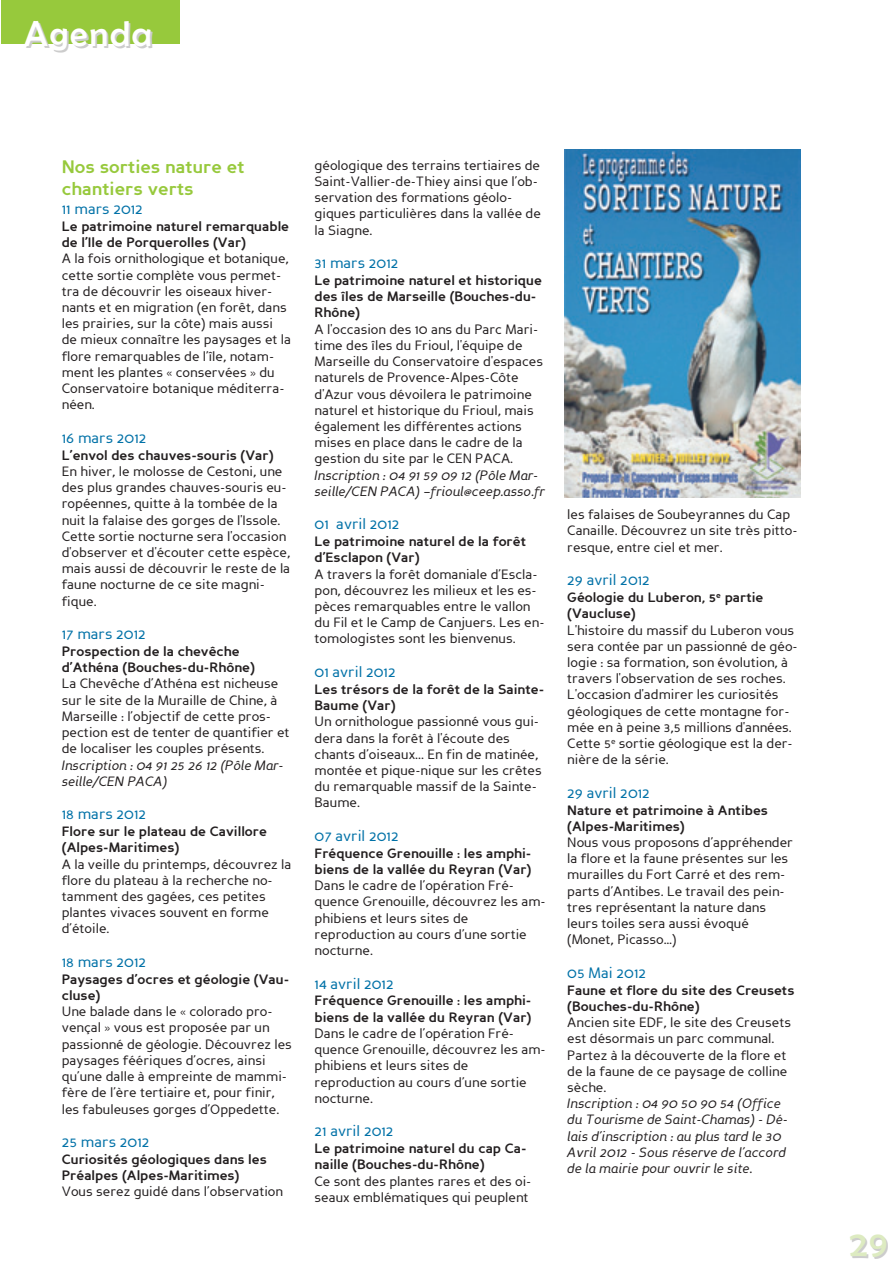
<style>
.page{position:relative;width:893px;height:1265px;background:#fff}
.page>*{position:absolute;margin:0;border:0;box-sizing:border-box;transform-origin:0 0}
.t1{font:36px "Berlin Sans FB";letter-spacing:.05em;color:#fff}
.t2{font:36px "Berlin Sans FB";color:#ddebc1}
.t3{font:700 18px/21.6px "Perspective Sans";color:#97c93c}
.t4{font:15px "Perspective Sans";color:#0071a7}
.t5{font:13.5px/16.2px "Perspective Sans";color:#231f20}
.t6{font:700 13.5px/16.2px "Perspective Sans";color:#231f20}
.t7{font:italic 13.5px/16.2px "Perspective Sans";color:#231f20}
</style>
<div class="page">
<div style="left:1px;top:0;width:178px;height:43px;background:#97c93c"></div>
<img style="left:564px;top:150px;width:236px;height:347px">
<h1 class="t1" style="left:24px;top:21px;width:129px">Agenda</h1>
<h2 class="t3" style="left:62px;top:158px;width:184px">Nos sorties nature et chantiers verts</h2>
<p class="t4" style="left:62px;top:203px;width:83px">11 mars 2012</p>
<p class="t6" style="left:62px;top:219px;width:229px">Le patrimoine naturel remarquable de l’Ile de Porquerolles (Var)</p>
<p class="t5" style="left:62px;top:252px;width:231px">A la fois ornithologique et botanique, cette sortie complète vous permet&shy;tra de découvrir les oiseaux hiver&shy;nants et en migration (en forêt, dans les prairies, sur la côte) mais aussi de mieux connaître les paysages et la flore remarquables de l’île, notam&shy;ment les plantes « conservées » du Conservatoire botanique méditerra&shy;néen.</p>
<p class="t4" style="left:62px;top:432px;width:86px">16 mars 2012</p>
<p class="t6" style="left:62px;top:448px;width:213px">L’envol des chauves-souris (Var)</p>
<p class="t5" style="left:62px;top:464px;width:230px">En hiver, le molosse de Cestoni, une des plus grandes chauves-souris eu&shy;ropéennes, quitte à la tombée de la nuit la falaise des gorges de l'Issole.<br>Cette sortie nocturne sera l'occasion d'observer et d'écouter cette espèce, mais aussi de découvrir le reste de la faune nocturne de ce site magni&shy;fique.</p>
<p class="t4" style="left:62px;top:628px;width:86px">17 mars 2012</p>
<p class="t6" style="left:62px;top:644px;width:195px">Prospection de la chevêche d’Athéna (Bouches-du-Rhône)</p>
<p class="t5" style="left:62px;top:677px;width:229px">La Chevêche d’Athéna est nicheuse sur le site de la Muraille de Chine, à Marseille : l’objectif de cette pros&shy;pection est de tenter de quantifier et de localiser les couples présents.</p>
<p class="t7" style="left:62px;top:758px;width:223px">Inscription : 04 91 25 26 12 (Pôle Mar&shy;seille/CEN PACA)</p>
<p class="t4" style="left:62px;top:808px;width:86px">18 mars 2012</p>
<p class="t6" style="left:62px;top:824px;width:207px">Flore sur le plateau de Cavillore (Alpes-Maritimes)</p>
<p class="t5" style="left:62px;top:857px;width:231px">A la veille du printemps, découvrez la flore du plateau à la recherche no&shy;tamment des gagées, ces petites plantes vivaces souvent en forme d’étoile.</p>
<p class="t4" style="left:62px;top:956px;width:86px">18 mars 2012</p>
<p class="t6" style="left:62px;top:972px;width:229px">Paysages d’ocres et géologie (Vau&shy;cluse)</p>
<p class="t5" style="left:62px;top:1004px;width:232px">Une balade dans le « colorado pro&shy;vençal » vous est proposée par un passionné de géologie. Découvrez les paysages féériques d’ocres, ainsi qu’une dalle à empreinte de mammi&shy;fère de l’ère tertiaire et, pour finir, les fabuleuses gorges d’Oppedette.</p>
<p class="t4" style="left:62px;top:1136px;width:89px">25 mars 2012</p>
<p class="t6" style="left:62px;top:1152px;width:207px">Curiosités géologiques dans les<br>Préalpes (Alpes-Maritimes)</p>
<p class="t5" style="left:62px;top:1184px;width:223px">Vous serez guidé dans l’observation</p>
<p class="t5" style="left:314px;top:158px;width:228px">géologique des terrains tertiaires de<br>Saint-Vallier-de-Thiey ainsi que l’ob&shy;servation des formations géolo&shy;giques particulières dans la vallée de la Siagne.</p>
<p class="t4" style="left:314px;top:257px;width:86px">31 mars 2012</p>
<p class="t6" style="left:314px;top:273px;width:229px">Le patrimoine naturel et historique des îles de Marseille (Bouches-du-<br>Rhône)</p>
<p class="t5" style="left:314px;top:322px;width:230px">A l'occasion des 10 ans du Parc Mari&shy;time des îles du Frioul, l'équipe de Marseille du Conservatoire d'espaces naturels de Provence-Alpes-Côte d'Azur vous dévoilera le patrimoine naturel et historique du Frioul, mais également les différentes actions mises en place dans le cadre de la gestion du site par le CEN PACA.</p>
<p class="t7" style="left:314px;top:468px;width:232px">Inscription : 04 91 59 09 12 (Pôle Mar&shy;seille/CEN PACA) –frioul@ceep.asso.fr</p>
<p class="t4" style="left:314px;top:518px;width:86px">01 avril 2012</p>
<p class="t6" style="left:314px;top:534px;width:213px">Le patrimoine naturel de la forêt d’Esclapon (Var)</p>
<p class="t5" style="left:314px;top:567px;width:231px">A travers la forêt domaniale d’Escla&shy;pon, découvrez les milieux et les es&shy;pèces remarquables entre le vallon du Fil et le Camp de Canjuers. Les en&shy;tomologistes sont les bienvenus.</p>
<p class="t4" style="left:314px;top:666px;width:83px">01 avril 2012</p>
<p class="t6" style="left:314px;top:682px;width:231px">Les trésors de la forêt de la Sainte-<br>Baume (Var)</p>
<p class="t5" style="left:314px;top:714px;width:229px">Un ornithologue passionné vous gui&shy;dera dans la forêt à l'écoute des chants d’oiseaux... En fin de matinée, montée et pique-nique sur les crêtes du remarquable massif de la Sainte-<br>Baume.</p>
<p class="t4" style="left:314px;top:830px;width:86px">07 avril 2012</p>
<p class="t6" style="left:314px;top:846px;width:218px">Fréquence Grenouille : les amphi&shy;biens de la vallée du Reyran (Var)</p>
<p class="t5" style="left:314px;top:878px;width:233px">Dans le cadre de l’opération Fré&shy;quence Grenouille, découvrez les am&shy;phibiens et leurs sites de reproduction au cours d’une sortie nocturne.</p>
<p class="t4" style="left:314px;top:977px;width:81px">14 avril 2012</p>
<p class="t6" style="left:314px;top:993px;width:218px">Fréquence Grenouille : les amphi&shy;biens de la vallée du Reyran (Var)</p>
<p class="t5" style="left:314px;top:1026px;width:233px">Dans le cadre de l’opération Fré&shy;quence Grenouille, découvrez les am&shy;phibiens et leurs sites de reproduction au cours d’une sortie nocturne.</p>
<p class="t4" style="left:314px;top:1125px;width:81px">21 avril 2012</p>
<p class="t6" style="left:314px;top:1141px;width:213px">Le patrimoine naturel du cap Ca&shy;naille (Bouches-du-Rhône)</p>
<p class="t5" style="left:314px;top:1173px;width:218px">Ce sont des plantes rares et des oi&shy;seaux emblématiques qui peuplent</p>
<p class="t5" style="left:567px;top:508px;width:232px">les falaises de Soubeyrannes du Cap<br>Canaille. Découvrez un site très pitto&shy;resque, entre ciel et mer.</p>
<p class="t4" style="left:567px;top:574px;width:84px">29 avril 2012</p>
<p class="t6" style="left:567px;top:590px;width:198px">Géologie du Luberon, 5<sup>e</sup> partie (Vaucluse)</p>
<p class="t5" style="left:567px;top:623px;width:232px">L'histoire du massif du Luberon vous sera contée par un passionné de géo&shy;logie : sa formation, son évolution, à travers l'observation de ses roches.<br>L'occasion d'admirer les curiosités géologiques de cette montagne for&shy;mée en à peine 3,5 millions d'années.<br>Cette 5<sup>e</sup> sortie géologique est la der&shy;nière de la série.</p>
<p class="t4" style="left:567px;top:786px;width:84px">29 avril 2012</p>
<p class="t6" style="left:567px;top:803px;width:202px">Nature et patrimoine à Antibes (Alpes-Maritimes)</p>
<p class="t5" style="left:567px;top:835px;width:227px">Nous vous proposons d’appréhender la flore et la faune présentes sur les murailles du Fort Carré et des rem&shy;parts d’Antibes. Le travail des pein&shy;tres représentant la nature dans leurs toiles sera aussi évoqué (Monet, Picasso…)</p>
<p class="t4" style="left:567px;top:966px;width:80px">05 Mai 2012</p>
<p class="t6" style="left:567px;top:983px;width:229px">Faune et flore du site des Creusets (Bouches-du-Rhône)</p>
<p class="t5" style="left:567px;top:1015px;width:225px">Ancien site EDF, le site des Creusets est désormais un parc communal.<br>Partez à la découverte de la flore et de la faune de ce paysage de colline sèche.</p>
<p class="t7" style="left:567px;top:1096px;width:222px">Inscription : 04 90 50 90 54 (Office du Tourisme de Saint-Chamas) - Dé&shy;lais d’inscription : au plus tard le 30<br>Avril 2012 - Sous réserve de l’accord de la mairie pour ouvrir le site.</p>
<h1 class="t2" style="left:850px;top:1230px;width:39px">29</h1>
</div>
